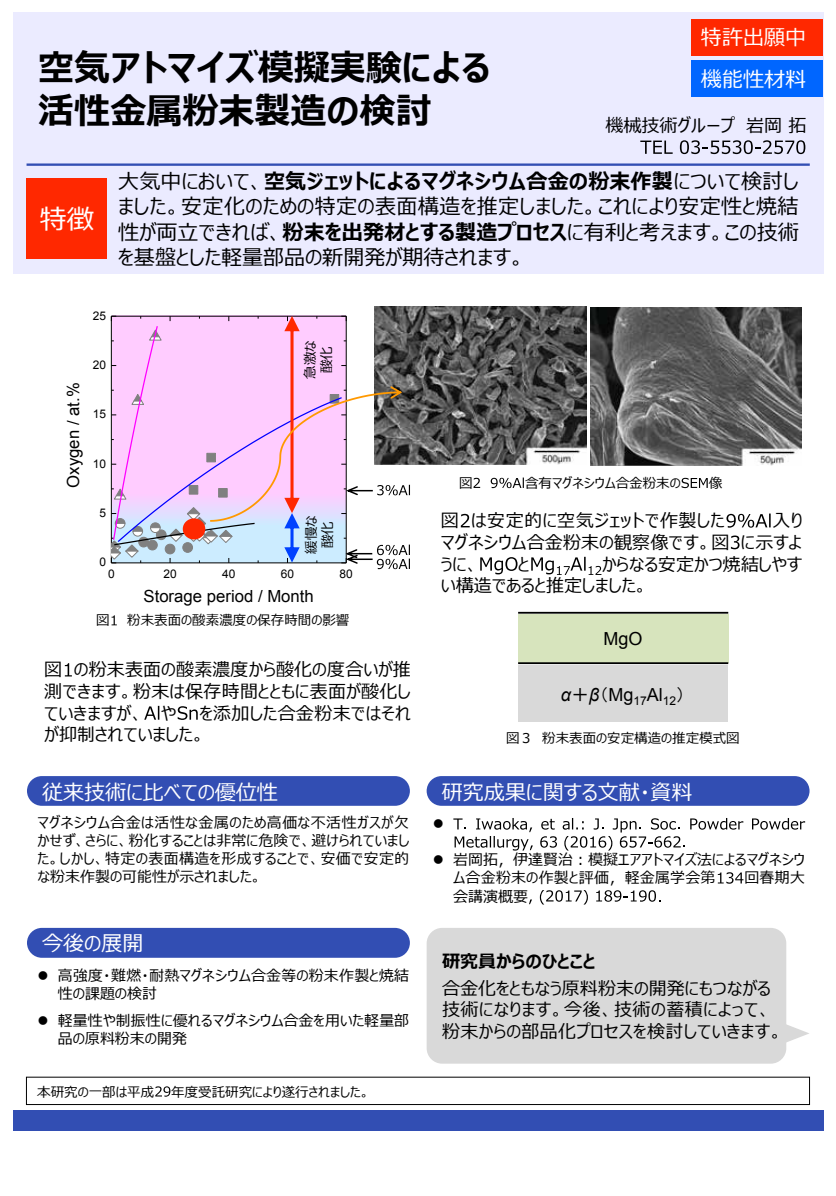
<style>
.page{position:relative;width:836px;height:1196px;background:#fff}
.page>*{position:absolute;margin:0;border:0;box-sizing:border-box;transform-origin:0 0}
.t1{font:700 36px/43.2px "Meiryo UI";color:#000}
.t2{font:27px "Meiryo UI";color:#fff}
.t3{font:21px/25.2px "Meiryo UI";color:#000;text-align:justify}
.t4{font:21px "Meiryo UI";color:#fff}
.t5{font:18px/21.6px "Meiryo UI";letter-spacing:.01em;color:#000}
.t6{font:18px "Arial";letter-spacing:-.005em;color:#000}
.t7{font:700 18px "Meiryo UI";color:#000}
.t8{font:16.8px "Arial";color:#000}
.t9{font:16.65px "Arial";color:#000}
.t10{font:15px/18px "Meiryo UI";letter-spacing:.01em;color:#000}
.t11{font:15px "Wingdings";color:#000}
.t12{font:13.5px/16.2px "Meiryo UI";color:#000;text-align:center}
.t13{font:11.85px "Arial";color:#000}
.s1{font-weight:700}
.s2{font-style:italic}
.s3{font-family:"MS P Gothic"}
</style>
<div class="page">
<div style="left:13px;top:13px;width:810px;height:261px;background:#ebebff"></div>
<div style="left:13px;top:1110px;width:810px;height:20px;background:#324eb3"></div>
<hr style="left:27px;top:163px;width:782px;height:3px;background:#324eb3">
<img style="left:375px;top:307px;width:211px;height:158px">
<svg style="left:752px;top:818px;width:53px;height:11px"></svg>
<svg style="left:453px;top:818px;width:80px;height:32px"></svg>
<svg style="left:540px;top:818px;width:203px;height:32px"></svg>
<svg style="left:717px;top:872px;width:26px;height:11px"></svg>
<svg style="left:540px;top:890px;width:48px;height:14px"></svg>
<svg style="left:596px;top:890px;width:64px;height:11px"></svg>
<div style="left:27px;top:776px;width:383px;height:29px;background:#324eb3;border-radius:15px"></div>
<div style="left:27px;top:928px;width:383px;height:29px;background:#324eb3;border-radius:15px"></div>
<svg style="left:155px;top:1086px;width:15px;height:10px"></svg>
<div style="left:426px;top:776px;width:383px;height:29px;background:#324eb3;border-radius:15px"></div>
<svg style="left:640px;top:140px;width:165px;height:14px"></svg>
<div style="left:26px;top:178px;width:81px;height:81px;background:#ff2800"></div>
<svg style="left:786px;top:1019px;width:23px;height:27px"></svg>
<div style="left:426px;top:928px;width:360px;height:135px;background:#d9d9d9;border-radius:16px"></div>
<div style="left:691px;top:19px;width:132px;height:36px;background:#ff2800"></div>
<svg style="left:65px;top:663px;width:7px;height:13px"></svg>
<svg style="left:144px;top:706px;width:15px;height:13px"></svg>
<svg style="left:178px;top:706px;width:20px;height:14px"></svg>
<svg style="left:473px;top:478px;width:7px;height:10px"></svg>
<svg style="left:490px;top:477px;width:34px;height:11px"></svg>
<svg style="left:681px;top:478px;width:26px;height:10px"></svg>
<div style="left:518px;top:614px;width:210px;height:48px;background:#d7e4bd"></div>
<div style="left:518px;top:666px;width:210px;height:56px;background:#d9d9d9"></div>
<hr style="left:518px;top:612px;width:210px;height:1px;background:#000">
<hr style="left:518px;top:662px;width:210px;height:2px;background:#000">
<svg style="left:461px;top:514px;width:8px;height:13px"></svg>
<svg style="left:726px;top:513px;width:44px;height:14px"></svg>
<svg style="left:730px;top:535px;width:9px;height:14px"></svg>
<svg style="left:480px;top:557px;width:37px;height:17px"></svg>
<svg style="left:531px;top:557px;width:70px;height:18px"></svg>
<svg style="left:111px;top:615px;width:6px;height:10px"></svg>
<svg style="left:111px;top:316px;width:299px;height:253px;background:#e2c5e5"></svg>
<img style="left:590px;top:307px;width:212px;height:158px">
<div style="left:691px;top:61px;width:132px;height:36px;background:#06f"></div>
<h1 class="t1" style="left:38px;top:48px;width:453px">空気アトマイズ模擬実験による活性金属粉末製造の検討</h1>
<h3 class="t4" style="left:701px;top:23px;width:107px">特許出願中</h3>
<h3 class="t4" style="left:701px;top:65px;width:107px">機能性材料</h3>
<p class="t5" style="left:605px;top:116px;width:202px">機械技術グループ 岩岡拓</p>
<h2 class="t2" style="left:40px;top:201px;width:55px">特徴</h2>
<h3 class="t3" style="left:118px;top:170px;width:682px">大気中において、<span class="s1">空気ジェットによるマグネシウム合金の粉末作製</span>について検討しました。安定化のための特定の表面構造を推定しました。これにより安定性と焼結性が両立できれば、<span class="s1">粉末を出発材とする製造プロセス</span>に有利と考えます。この技術を基盤とした軽量部品の新開発が期待されます。</h3>
<p class="t13" style="left:93px;top:308px;width:15px">25</p>
<p class="t8" style="left:62px;top:487px;width:107px;rotate:-90deg">O negyx %. t a/</p>
<p class="t13" style="left:93px;top:357px;width:15px">20</p>
<p class="t13" style="left:93px;top:406px;width:15px">15</p>
<p class="t13" style="left:93px;top:456px;width:15px">10</p>
<p class="t12" style="left:303px;top:379px;width:40px;rotate:-90deg">急激な酸化</p>
<p class="t12" style="left:459px;top:475px;width:15px">図</p>
<p class="t12" style="left:525px;top:475px;width:157px">含有マグネシウム合金粉末の</p>
<p class="t12" style="left:709px;top:475px;width:15px">像</p>
<p class="t13" style="left:99px;top:505px;width:8px">5</p>
<p class="t13" style="left:99px;top:554px;width:8px">0</p>
<p class="t12" style="left:304px;top:554px;width:40px;rotate:-90deg">緩慢な酸化</p>
<p class="t13" style="left:108px;top:565px;width:8px">0</p>
<p class="t13" style="left:163px;top:565px;width:15px">20</p>
<p class="t13" style="left:222px;top:565px;width:15px">40</p>
<p class="t13" style="left:281px;top:565px;width:15px">60</p>
<p class="t13" style="left:339px;top:565px;width:15px">80</p>
<p class="t9" style="left:143px;top:585px;width:172px">Storage period / Month</p>
<p class="t12" style="left:96px;top:613px;width:15px">図</p>
<p class="t12" style="left:127px;top:613px;width:223px">粉末表面の酸素濃度の保存時間の影響</p>
<p class="t5" style="left:44px;top:660px;width:368px;text-align:justify">図 の粉末表面の酸素濃度から酸化の度合いが推測できます。粉末は保存時間とともに表面が酸化していきますが、 や</p>
<p class="t5" style="left:44px;top:703px;width:368px;text-indent:155px">を添加した合金粉末ではそれが抑制されていました。</p>
<h3 class="t4" style="left:42px;top:777px;width:237px">従来技術に比べての優位性</h3>
<p class="t5" style="left:441px;top:511px;width:285px">図 は安定的に空気ジェットで作製した</p>
<p class="t5" style="left:441px;top:511px;width:363px;text-align:justify;text-indent:331px">入りマグネシウム合金粉末の観察像です。図 に示すように、</p>
<p class="t5" style="left:441px;top:554px;width:363px;text-indent:161px">からなる安定かつ焼結しやすい構造であると推定しました。</p>
<p class="t5" style="left:518px;top:554px;width:13px">と</p>
<p class="t6" style="left:603px;top:627px;width:40px">MgO</p>
<p class="t6" style="left:561px;top:682px;width:126px"><span class="s2">α</span><span class="s3">＋</span><span class="s2">β</span><span class="s3">（</span>Mg<sub>17</sub>Al<sub>12</sub><span class="s3">）</span></p>
<p class="t12" style="left:506px;top:730px;width:235px">図３ 粉末表面の安定構造の推定模式図</p>
<h3 class="t4" style="left:442px;top:777px;width:252px">研究成果に関する文献・資料</h3>
<p class="t10" style="left:37px;top:814px;width:373px;text-align:justify">マグネシウム合金は活性な金属のため高価な不活性ガスが欠かせず、さらに、粉化することは非常に危険で、避けられていました。しかし、特定の表面構造を形成することで、安価で安定的な粉末作製の可能性が示されました。</p>
<p class="t11" style="left:433px;top:816px;width:13px">●</p>
<p class="t10" style="left:453px;top:851px;width:353px;text-indent:-20px">● 岩岡拓，伊達賢治：模擬エアアトマイズ法によるマグネシウム合金粉末の作製と評価，軽金属学会第</p>
<p class="t10" style="left:744px;top:869px;width:62px">回春期大</p>
<h3 class="t4" style="left:42px;top:929px;width:103px">今後の展開</h3>
<p class="t10" style="left:58px;top:967px;width:353px;text-indent:-20px">● 高強度・難燃・耐熱マグネシウム合金等の粉末作製と焼結性の課題の検討</p>
<p class="t10" style="left:58px;top:1012px;width:353px;text-indent:-20px">● 軽量性や制振性に優れるマグネシウム合金を用いた軽量部品の原料粉末の開発</p>
<p class="t12" style="left:37px;top:1084px;width:119px">本研究の一部は平成</p>
<p class="t12" style="left:171px;top:1084px;width:200px">年度受託研究により遂行されました。</p>
<p class="t10" style="left:453px;top:887px;width:76px">会講演概要</p>
<p class="t7" style="left:442px;top:949px;width:155px">研究員からのひとこと</p>
<p class="t5" style="left:442px;top:978px;width:342px">合金化をともなう原料粉末の開発にもつながる技術になります。今後、技術の蓄積によって、粉末からの部品化プロセスを検討していきます。</p>
</div>
